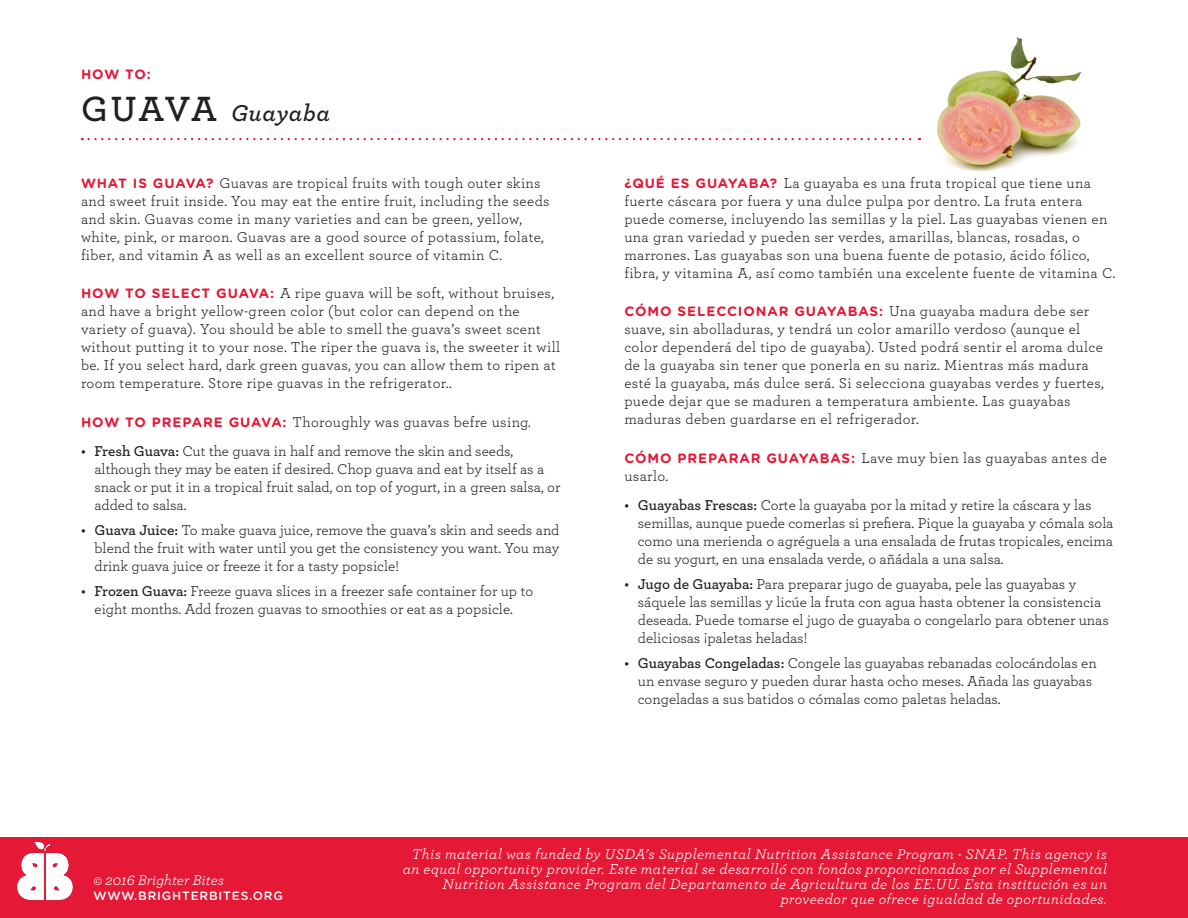
<style>
.page{position:relative;width:1188px;height:918px;background:#fff}
.page>*{position:absolute;margin:0;border:0;box-sizing:border-box;transform-origin:0 0}
.t1{font:italic 600 24px "Archer";letter-spacing:.025em;color:#231f20}
.t2{font:15px/18px "Archer";letter-spacing:.015em;color:#231f20}
.t3{font:italic 15px/15px "Archer";letter-spacing:.03em;color:#fff;text-align:right}
.t4{font:15px/18px "Archer";letter-spacing:-.005em;color:#231f20}
.t5{font:15px/18px "Archer";letter-spacing:-.01em;color:#231f20}
.t6{font:italic 15px "Archer";color:#fff}
.t7{font:700 13.5px "Gotham Rounded";letter-spacing:.07em;color:#e51836}
.t8{font:500 12px "Gotham Rounded";letter-spacing:.07em;color:#fff}
.s1{font-style:normal;font-size:36.75px}
.s2{font-family:"Gotham Rounded";font-weight:700;font-size:13.5px;color:#e51836}
.s3{font-weight:600}
.s4{font-family:"Archer";font-weight:400;font-size:15px;color:#231f20}
</style>
<div class="page">
<img style="left:920px;top:37px;width:162px;height:134px">
<div style="left:0;top:838px;width:1188px;height:80px;background:#e51836"></div>
<svg style="left:89px;top:138px;width:831px;height:2px"></svg>
<img style="left:17px;top:842px;width:56px;height:59px">
<p class="t7" style="left:81px;top:65px;width:71px">HOW TO:</p>
<p class="t1" style="left:81px;top:95px;width:251px"><span class="s1">GUAVA</span> Guayaba</p>
<p class="t2" style="left:81px;top:173px;width:470px"><span class="s2">WHAT IS GUAVA?</span> Guavas are tropical fruits with tough outer skins and sweet fruit inside. You may eat the entire fruit, including the seeds and skin. Guavas come in many varieties and can be green, yellow, white, pink, or maroon. Guavas are a good source of potassium, folate, fiber, and vitamin A as well as an excellent source of vitamin C.</p>
<p class="t2" style="left:81px;top:283px;width:481px"><span class="s2">HOW TO SELECT GUAVA:</span> A ripe guava will be soft, without bruises, and have a bright yellow-green color (but color can depend on the variety of guava). You should be able to smell the guava’s sweet scent without putting it to your nose. The riper the guava is, the sweeter it will be. If you select hard, dark green guavas, you can allow them to ripen at room temperature. Store ripe guavas in the refrigerator..</p>
<p class="t2" style="left:81px;top:412px;width:451px"><span class="s2">HOW TO PREPARE GUAVA:</span> Thoroughly was guavas befre using.</p>
<p class="t2" style="left:94px;top:441px;width:467px;text-indent:-14px"><span class="s3">• Fresh Guava:</span> Cut the guava in half and remove the skin and seeds, although they may be eaten if desired. Chop guava and eat by itself as a snack or put it in a tropical fruit salad, on top of yogurt, in a green salsa, or added to salsa.</p>
<p class="t2" style="left:94px;top:520px;width:466px;text-align:justify;text-indent:-14px"><span class="s3">• Guava Juice:</span> To make guava juice, remove the guava’s skin and seeds and blend the fruit with water until you get the consistency you want. You may drink guava juice or freeze it for a tasty popsicle!</p>
<p class="t2" style="left:81px;top:581px;width:454px;text-align:center"><span class="s3">• Frozen Guava:</span> Freeze guava slices in a freezer safe container for up to eight months. Add frozen guavas to smoothies or eat as a popsicle.</p>
<p class="t2" style="left:624px;top:173px;width:493px"><span class="s2">¿QUÉ ES GUAYABA?</span> La guayaba es una fruta tropical que tiene una fuerte cáscara por fuera y una dulce pulpa por dentro. La fruta entera puede comerse, incluyendo las semillas y la piel. Las guayabas vienen en una gran variedad y pueden ser verdes, amarillas, blancas, rosadas, o marrones. Las guayabas son una buena fuente de potasio, ácido fólico, fibra, y vitamina A, así como también una excelente fuente de vitamina C.</p>
<p class="t7" style="left:624px;top:301px;width:466px">CÓMO SELECCIONAR GUAYABAS: <span class="s4">Una guayaba madura debe ser</span></p>
<p class="t2" style="left:624px;top:319px;width:481px">suave, sin abolladuras, y tendrá un color amarillo verdoso (aunque el color dependerá del tipo de guayaba). Usted podrá sentir el aroma dulce de la guayaba sin tener que ponerla en su nariz. Mientras más madura esté la guayaba, más dulce será. Si selecciona guayabas verdes y fuertes, puede dejar que se maduren a temperatura ambiente. Las guayabas maduras deben guardarse en el refrigerador.</p>
<p class="t2" style="left:624px;top:448px;width:484px"><span class="s2">CÓMO PREPARAR GUAYABAS:</span> Lave muy bien las guayabas antes de usarlo.</p>
<p class="t4" style="left:638px;top:495px;width:477px;text-indent:-14px"><span class="s3">• Guayabas Frescas:</span> Corte la guayaba por la mitad y retire la cáscara y las semillas, aunque puede comerlas si prefiera. Pique la guayaba y cómala sola como una merienda o agréguela a una ensalada de frutas tropicales, encima de su yogurt, en una ensalada verde, o añádala a una salsa.</p>
<p class="t2" style="left:638px;top:574px;width:472px;text-indent:-14px"><span class="s3">• Jugo de Guayaba:</span> Para preparar jugo de guayaba, pele las guayabas y sáquele las semillas y licúe la fruta con agua hasta obtener la consistencia deseada. Puede tomarse el jugo de guayaba o congelarlo para obtener unas deliciosas ¡paletas heladas!</p>
<p class="t5" style="left:638px;top:653px;width:460px;text-indent:-14px"><span class="s3">• Guayabas Congeladas:</span> Congele las guayabas rebanadas colocándolas en un envase seguro y pueden durar hasta ocho meses. Añada las guayabas congeladas a sus batidos o cómalas como paletas heladas.</p>
<p class="t6" style="left:94px;top:870px;width:132px">© 2016 Brighter Bites</p>
<p class="t8" style="left:94px;top:888px;width:191px">WWW.BRIGHTERBITES.ORG</p>
<p class="t3" style="left:403px;top:846px;width:706px">This material was funded by USDA’s Supplemental Nutrition Assistance Program - SNAP. This agency is an equal opportunity provider. Este material se desarrolló con fondos proporcionados por el Supplemental Nutrition Assistance Program del Departamento de Agricultura de los EE.UU. Esta institución es un proveedor que ofrece igualdad de oportunidades.</p>
</div>
